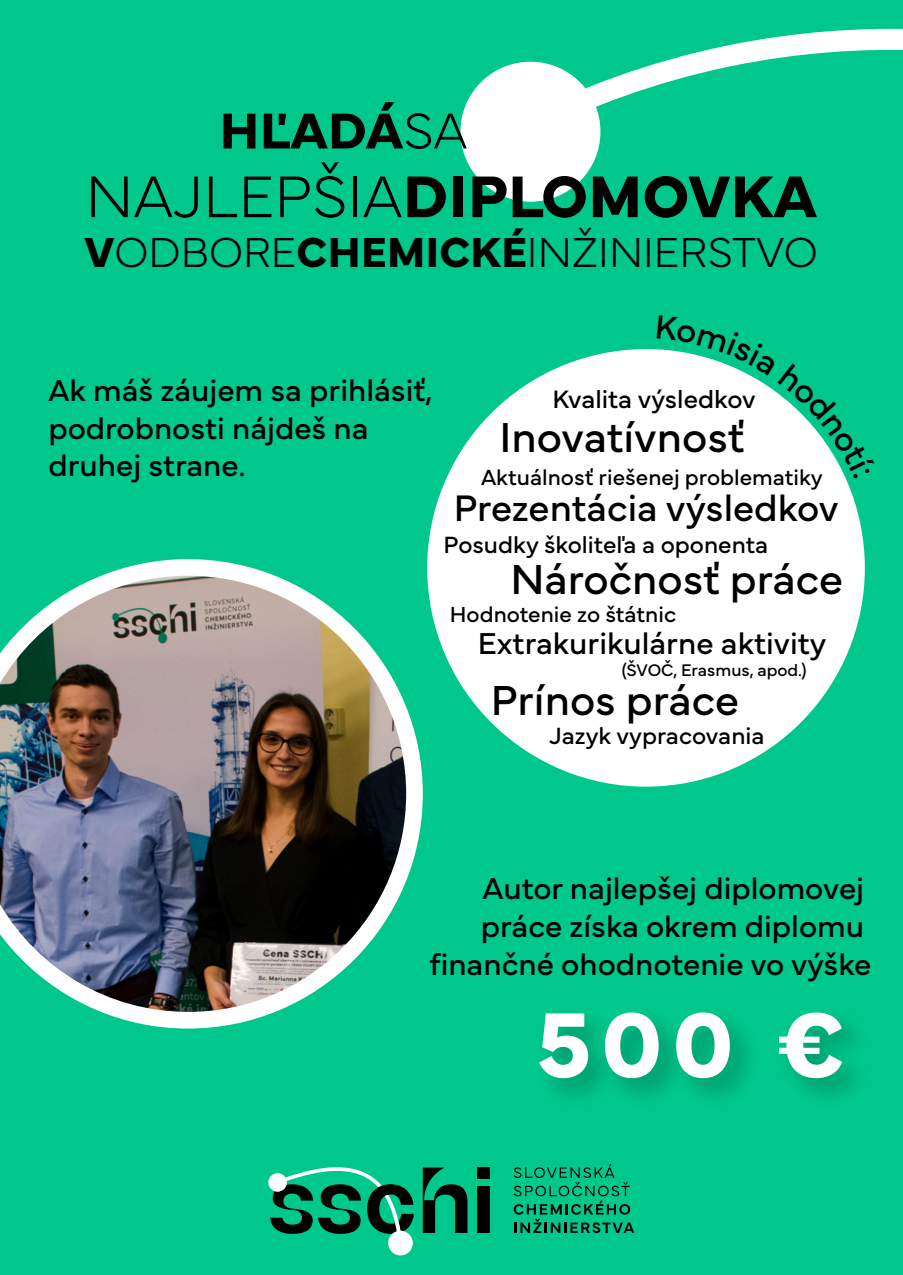
<style>
.page{position:relative;width:903px;height:1275px;background:#00c78b}
.page>*{position:absolute;margin:0;border:0;box-sizing:border-box;transform-origin:0 0}
.t1{font:700 96.25px "Mundial";color:#fff}
.t2{font:700 61.25px "Mundial";color:#000}
.t3{font:700 52.5px "Mundial";color:#000}
.t4{font:43.75px "Mundial";color:#000}
.t5{font:100 43.75px "Mundial";color:#000}
.t6{font:38.5px "Mundial";color:#000}
.t7{font:31.5px/37.8px "Mundial";color:#000;text-align:right}
.t8{font:26.25px "Mundial";color:#000}
.t9{font:24.5px "Mundial";color:#000}
.t10{font:22.75px "Mundial";color:#000}
.t11{font:17.5px "Mundial";color:#000}
.s1{font-weight:100}
.s2{font-weight:700}
</style>
<div class="page">
<svg style="left:514px;top:1164px;width:120px;height:69px"></svg>
<svg style="left:423px;top:1167px;width:44px;height:66px"></svg>
<div style="left:477px;top:1167px;width:13px;height:12px;background:#000"></div>
<div style="left:477px;top:1186px;width:13px;height:47px;background:#000"></div>
<svg style="left:268px;top:1167px;width:146px;height:88px"></svg>
<div style="left:460px;top:62px;width:140px;height:140px;background:#fff;border-radius:50%"></div>
<svg style="left:510px;top:28px;width:393px;height:121px"></svg>
<svg style="left:427px;top:349px;width:438px;height:438px;fill:#fff"></svg>
<svg style="left:100px;top:559px;width:323px;height:469px"></svg>
<img style="left:0;top:576px;width:406px;height:436px">
<svg style="left:657px;top:349px;width:208px;height:130px"></svg>
<h3 class="t3" style="left:219px;top:90px;width:250px">HĽADÁ<span class="s1">SA</span></h3>
<h2 class="t2" style="left:86px;top:149px;width:733px"><span class="s1">NAJLEPŠIA</span>DIPLOMOVKA</h2>
<h3 class="t5" style="left:85px;top:218px;width:735px"><span class="s2">V</span>ODBORE<span class="s2">CHEMICKÉ</span>INŽINIERSTVO</h3>
<p class="t7" style="left:48px;top:368px;width:386px;text-align:left">Ak máš záujem sa prihlásiť, podrobnosti nájdeš na druhej strane.</p>
<p class="t8" style="left:552px;top:378px;width:205px">Kvalita výsledkov</p>
<h3 class="t4" style="left:499px;top:403px;width:246px">Inovatívnosť</h3>
<p class="t10" style="left:481px;top:459px;width:343px">Aktuálnosť riešenej problematiky</p>
<p class="t6" style="left:454px;top:478px;width:386px">Prezentácia výsledkov</p>
<p class="t9" style="left:444px;top:525px;width:326px">Posudky školiteľa a oponenta</p>
<h3 class="t4" style="left:510px;top:545px;width:334px">Náročnosť práce</h3>
<p class="t10" style="left:450px;top:596px;width:228px">Hodnotenie zo štátnic</p>
<p class="t11" style="left:622px;top:657px;width:186px">(ŠVOČ, Erasmus, apod.)</p>
<h3 class="t4" style="left:491px;top:666px;width:250px">Prínos práce</h3>
<p class="t7" style="left:478px;top:621px;width:350px">Extrakurikulárne aktivity</p>
<p class="t9" style="left:549px;top:716px;width:217px">Jazyk vypracovania</p>
<p class="t7" style="left:429px;top:867px;width:443px">Autor najlepšej diplomovej práce získa okrem diplomu finančné ohodnotenie vo výške</p>
<h1 class="t1" style="left:537px;top:969px;width:310px">500 €</h1>
</div>
